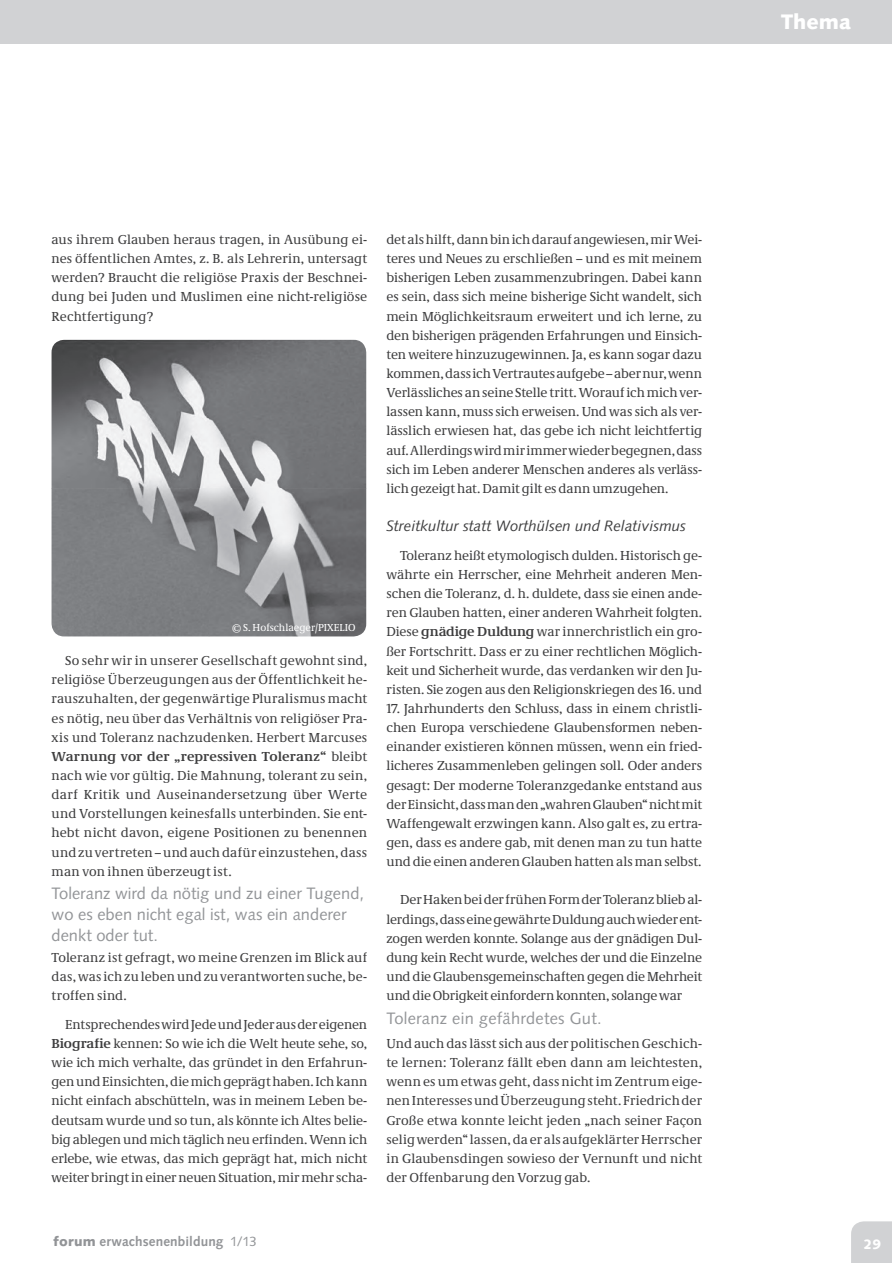
<style>
.page{position:relative;width:892px;height:1263px;background:#fff}
.page>*{position:absolute;margin:0;border:0;box-sizing:border-box;transform-origin:0 0}
.t1{font:900 21px "Syntax LT Std";color:#fff}
.t2{font:16.5px/21px "Syntax LT Std";color:#939598}
.t3{font:italic 15px "Syntax LT Std";color:#3e3e3f}
.t4{font:13.5px/19.2px "Neue Demos";color:#3e3e3f;text-align:justify}
.t5{font:700 13.5px "Syntax LT Std";letter-spacing:.01em;color:#929497}
.t6{font:900 13.5px "Syntax LT Std";color:#fff}
.t7{font:10.5px "Neue Demos";color:#fff}
.s1{font-weight:700}
.s2{font-weight:900}
.s3{font-weight:400}
</style>
<div class="page">
<hr style="left:0;top:0;width:1px;height:43px;background:#d1d2d4">
<div style="left:1px;top:0;width:891px;height:43px;background:#d1d2d4"></div>
<div style="left:851px;top:1221px;width:41px;height:41px;background:#d1d2d4"></div>
<img style="left:52px;top:340px;width:314px;height:296px">
<h1 class="t1" style="left:781px;top:13px;width:71px">Thema</h1>
<p class="t4" style="left:52px;top:231px;width:317px">aus ihrem Glauben heraus tragen, in Ausübung ei&shy;nes öffentlichen Amtes, z. B. als Lehrerin, untersagt werden? Braucht die religiöse Praxis der Beschnei&shy;dung bei Juden und Muslimen eine nicht-religiöse Rechtfertigung?</p>
<p class="t7" style="left:232px;top:623px;width:125px">© S. Hofschlaeger/PIXELIO</p>
<p class="t4" style="left:52px;top:652px;width:317px;text-indent:14px">So sehr wir in unserer Gesellschaft gewohnt sind, religiöse Überzeugungen aus der Öffentlichkeit he&shy;rauszuhalten, der gegenwärtige Pluralismus macht es nötig, neu über das Verhältnis von religiöser Pra&shy;xis und Toleranz nachzudenken. Herbert Marcuses <span class="s1">Warnung vor der „repressiven Toleranz“</span> bleibt nach wie vor gültig. Die Mahnung, tolerant zu sein, darf Kritik und Auseinandersetzung über Werte und Vorstellungen keinesfalls unterbinden. Sie ent&shy;hebt nicht davon, eigene Positionen zu benennen und zu vertreten – und auch dafür einzustehen, dass man von ihnen überzeugt ist.</p>
<p class="t2" style="left:52px;top:884px;width:314px">Toleranz wird da nötig und zu einer Tugend, wo es eben nicht egal ist, was ein anderer denkt oder tut.</p>
<p class="t4" style="left:52px;top:948px;width:317px">Toleranz ist gefragt, wo meine Grenzen im Blick auf das, was ich zu leben und zu verantworten suche, be&shy;troffen sind.</p>
<p class="t4" style="left:52px;top:1015px;width:317px;text-indent:14px">Entsprechendes wird Jede und Jeder aus der eigenen <span class="s1">Biografie</span> kennen: So wie ich die Welt heute sehe, so, wie ich mich verhalte, das gründet in den Erfahrun&shy;gen und Einsichten, die mich geprägt haben. Ich kann nicht einfach abschütteln, was in meinem Leben be&shy;deutsam wurde und so tun, als könnte ich Altes belie&shy;big ablegen und mich täglich neu erfinden. Wenn ich erlebe, wie etwas, das mich geprägt hat, mich nicht weiter bringt in einer neuen Situation, mir mehr scha-</p>
<p class="t4" style="left:386px;top:231px;width:317px">det als hilft, dann bin ich darauf angewiesen, mir Wei&shy;teres und Neues zu erschließen – und es mit meinem bisherigen Leben zusammenzubringen. Dabei kann es sein, dass sich meine bisherige Sicht wandelt, sich mein Möglichkeitsraum erweitert und ich lerne, zu den bisherigen prägenden Erfahrungen und Einsich&shy;ten weitere hinzuzugewinnen. Ja, es kann sogar dazu kommen, dass ich Vertrautes aufgebe – aber nur, wenn Verlässliches an seine Stelle tritt. Worauf ich mich ver&shy;lassen kann, muss sich erweisen. Und was sich als ver&shy;lässlich erwiesen hat, das gebe ich nicht leichtfertig auf. Allerdings wird mir immer wieder begegnen, dass sich im Leben anderer Menschen anderes als verläss&shy;lich gezeigt hat. Damit gilt es dann umzugehen.</p>
<p class="t3" style="left:386px;top:520px;width:301px">Streitkultur statt Worthülsen und Relativismus</p>
<p class="t4" style="left:386px;top:547px;width:317px;text-indent:14px">Toleranz heißt etymologisch dulden. Historisch ge&shy;währte ein Herrscher, eine Mehrheit anderen Men&shy;schen die Toleranz, d. h. duldete, dass sie einen ande&shy;ren Glauben hatten, einer anderen Wahrheit folgten.<br>Diese <span class="s1">gnädige Duldung</span> war innerchristlich ein gro&shy;ßer Fortschritt. Dass er zu einer rechtlichen Möglich&shy;keit und Sicherheit wurde, das verdanken wir den Ju&shy;risten. Sie zogen aus den Religionskriegen des 16. und</p>
<p class="t4" style="left:386px;top:700px;width:317px">17. Jahrhunderts den Schluss, dass in einem christli&shy;chen Europa verschiedene Glaubensformen neben&shy;einander existieren können müssen, wenn ein fried&shy;licheres Zusammenleben gelingen soll. Oder anders gesagt: Der moderne Toleranzgedanke entstand aus der Einsicht, dass man den „wahren Glauben“ nicht mit Waffengewalt erzwingen kann. Also galt es, zu ertra&shy;gen, dass es andere gab, mit denen man zu tun hatte und die einen anderen Glauben hatten als man selbst.</p>
<p class="t4" style="left:386px;top:891px;width:317px;text-indent:14px">Der Haken bei der frühen Form der Toleranz blieb al&shy;lerdings, dass eine gewährte Duldung auch wieder ent&shy;zogen werden konnte. Solange aus der gnädigen Dul&shy;dung kein Recht wurde, welches der und die Einzelne und die Glaubensgemeinschaften gegen die Mehrheit und die Obrigkeit einfordern konnten, solange war</p>
<p class="t2" style="left:386px;top:1009px;width:217px">Toleranz ein gefährdetes Gut.</p>
<p class="t4" style="left:386px;top:1034px;width:317px">Und auch das lässt sich aus der politischen Geschich&shy;te lernen: Toleranz fällt eben dann am leichtesten, wenn es um etwas geht, dass nicht im Zentrum eige&shy;nen Interesses und Überzeugung steht. Friedrich der Große etwa konnte leicht jeden „nach seiner Façon selig werden“ lassen, da er als aufgeklärter Herrscher in Glaubensdingen sowieso der Vernunft und nicht der Offenbarung den Vorzug gab.</p>
<p class="t5" style="left:54px;top:1236px;width:205px"><span class="s2">forum</span> erwachsenenbildung <span class="s3">1/13</span></p>
<p class="t6" style="left:863px;top:1238px;width:19px">29</p>
</div>
